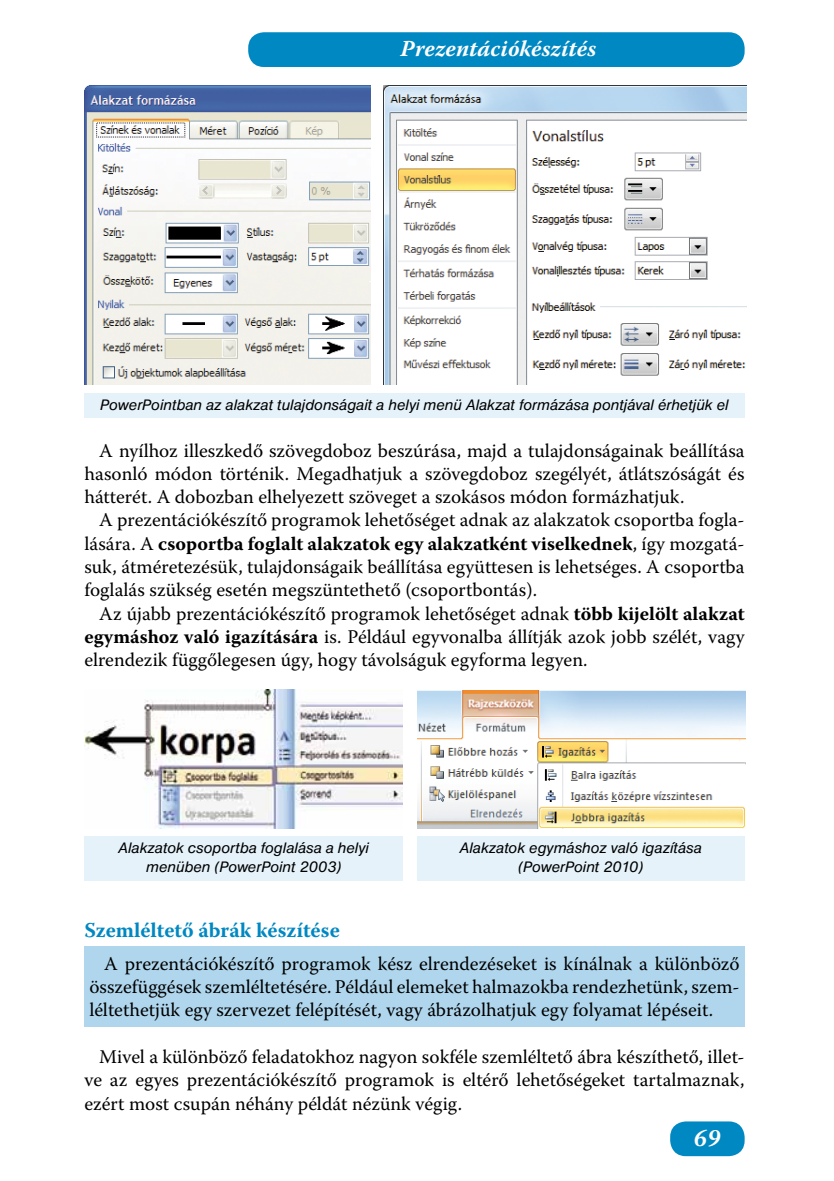
<style>
.page{position:relative;width:834px;height:1181px;background:#fff}
.page>*{position:absolute;margin:0;border:0;box-sizing:border-box;transform-origin:0 0}
.t1{font:italic 700 24.5px "Warnock Pro";color:#fff}
.t2{font:italic 700 22.75px "Warnock Pro";letter-spacing:.005em;color:#fff}
.t3{font:700 21px "Warnock Pro";color:#0088c2}
.t4{font:19.25px/23.3px "Warnock Pro";color:#000;text-align:justify}
.t5{font:700 19.25px "Warnock Pro";letter-spacing:.005em;color:#000}
.t6{font:italic 15.75px/18.9px "Nimbus San DEE";color:#000;text-align:center}
.s1{font-weight:400}
.s2{font-weight:700}
</style>
<div class="page">
<div style="left:248px;top:32px;width:496px;height:35px;background:#0088c2;border-radius:16px"></div>
<div style="left:670px;top:1121px;width:74px;height:35px;background:#0088c2;border-radius:16px"></div>
<img style="left:84px;top:86px;width:286px;height:298px">
<img style="left:383px;top:86px;width:362px;height:298px">
<div style="left:84px;top:393px;width:660px;height:24px;background:#e5f2fa"></div>
<img style="left:84px;top:690px;width:318px;height:138px">
<img style="left:417px;top:690px;width:328px;height:138px">
<div style="left:84px;top:836px;width:319px;height:45px;background:#e5f2fa"></div>
<div style="left:417px;top:836px;width:327px;height:45px;background:#e5f2fa"></div>
<div style="left:84px;top:946px;width:660px;height:81px;background:#afd6ed"></div>
<p class="t2" style="left:400px;top:35px;width:197px">Prezentációkészítés</p>
<p class="t6" style="left:100px;top:395px;width:629px">PowerPointban az alakzat tulajdonságait a helyi menü Alakzat formázása pontjával érhetjük el</p>
<p class="t4" style="left:99px;top:438px;width:646px">A nyílhoz illeszkedő szövegdoboz beszúrása, majd a tulajdonságainak beállítása</p>
<p class="t4" style="left:84px;top:461px;width:661px">hasonló módon történik. Megadhatjuk a szövegdoboz szegélyét, átlátszóságát és</p>
<p class="t4" style="left:84px;top:485px;width:601px">hátterét. A dobozban elhelyezett szöveget a szokásos módon formázhatjuk.</p>
<p class="t4" style="left:99px;top:508px;width:646px">A prezentációkészítő programok lehetőséget adnak az alakzatok csoportba fogla-</p>
<p class="t5" style="left:84px;top:532px;width:661px"><span class="s1">lására. A</span> csoportba foglalt alakzatok egy alakzatként viselkednek<span class="s1">, így mozgatá-</span></p>
<p class="t4" style="left:84px;top:555px;width:661px">suk, átméretezésük, tulajdonságaik beállítása együttesen is lehetséges. A csoportba</p>
<p class="t4" style="left:84px;top:578px;width:454px">foglalás szükség esetén megszüntethető (csoportbontás).</p>
<p class="t4" style="left:99px;top:601px;width:646px">Az újabb prezentációkészítő programok lehetőséget adnak <span class="s2">több kijelölt alakzat</span></p>
<p class="t4" style="left:84px;top:625px;width:661px"><span class="s2">egymáshoz való igazítására</span> is. Például egyvonalba állítják azok jobb szélét, vagy</p>
<p class="t4" style="left:84px;top:648px;width:504px">elrendezik függőlegesen úgy, hogy távolságuk egyforma legyen.</p>
<p class="t6" style="left:118px;top:838px;width:252px">Alakzatok csoportba foglalása a helyi menüben (PowerPoint 2003)</p>
<p class="t6" style="left:459px;top:838px;width:243px">Alakzatok egymáshoz való igazítása (PowerPoint 2010)</p>
<p class="t3" style="left:84px;top:917px;width:257px">Szemléltető ábrák készítése</p>
<p class="t4" style="left:89px;top:951px;width:651px;text-indent:15px">A prezentációkészítő programok kész elrendezéseket is kínálnak a különböző összefüggések szemléltetésére. Például elemeket halmazokba rendezhetünk, szem&shy;léltethetjük egy szervezet felépítését, vagy ábrázolhatjuk egy folyamat lépéseit.</p>
<p class="t4" style="left:84px;top:1044px;width:661px;text-indent:15px">Mivel a különböző feladatokhoz nagyon sokféle szemléltető ábra készíthető, illet&shy;ve az egyes prezentációkészítő programok is eltérő lehetőségeket tartalmaznak, ezért most csupán néhány példát nézünk végig.</p>
<p class="t1" style="left:693px;top:1123px;width:28px">69</p>
</div>
